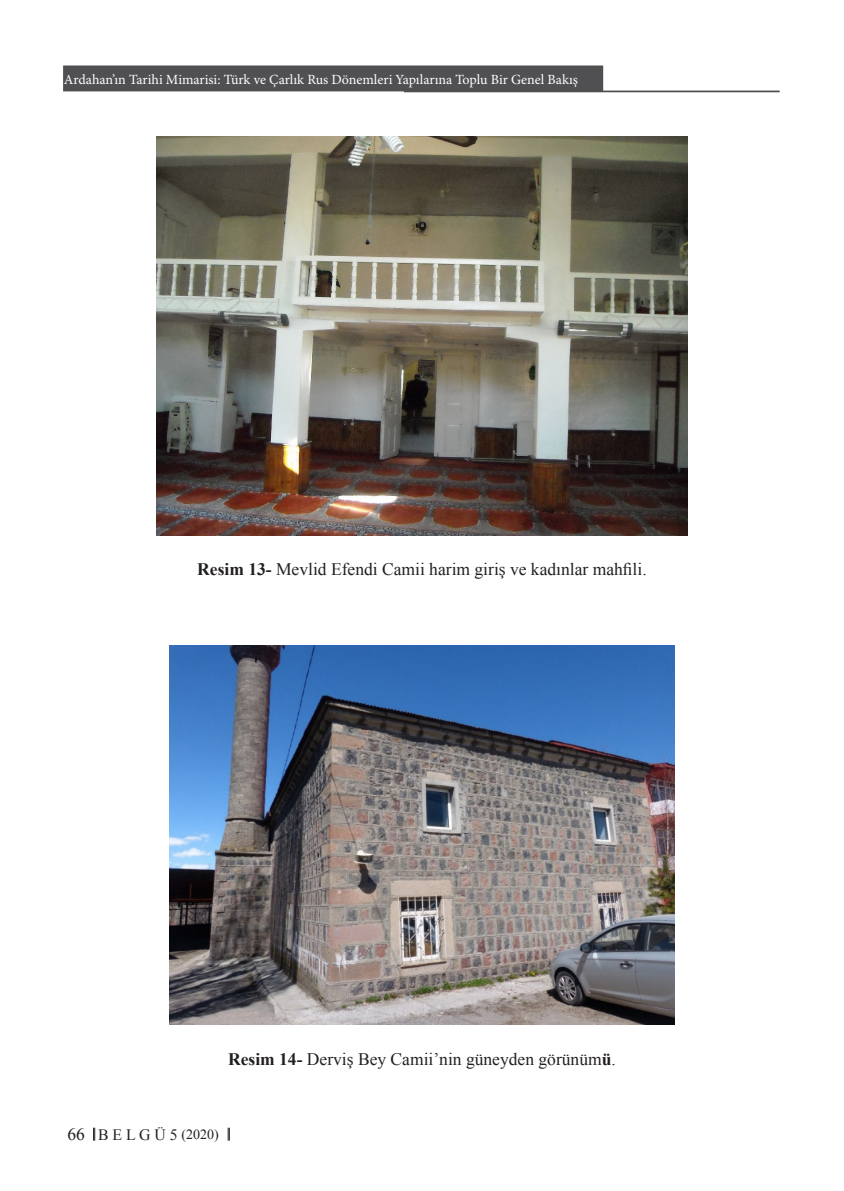
<style>
.page{position:relative;width:844px;height:1191px;background:#fff}
.page>*{position:absolute;margin:0;border:0;box-sizing:border-box;transform-origin:0 0}
.t1{font:17.5px "Times New Roman";color:#231f20}
.t2{font:15.75px "Times New Roman";color:#231f20}
.t3{font:14px "Minion Pro";letter-spacing:-.005em;color:#fff}
.s1{font-weight:700}
.s2{font-size:17.5px}
.s3{font-size:14px}
</style>
<div class="page">
<div style="left:63px;top:65px;width:540px;height:26px;background:#505052;border:2px solid #505052"></div>
<hr style="left:404px;top:91px;width:375px;height:1px;background:#505052">
<svg style="left:93px;top:1127px;width:2px;height:13px"></svg>
<svg style="left:228px;top:1127px;width:2px;height:13px"></svg>
<img style="left:156px;top:136px;width:531px;height:399px">
<img style="left:169px;top:645px;width:505px;height:379px">
<p class="t3" style="left:64px;top:71px;width:515px">Ardahan’ın Tarihi Mimarisi: Türk ve Çarlık Rus Dönemleri Yapılarına Toplu Bir Genel Bakış</p>
<p class="t1" style="left:197px;top:557px;width:451px"><span class="s1">Resim 13-</span> Mevlid Efendi Camii harim giriş ve kadınlar mahfili.</p>
<p class="t1" style="left:228px;top:1046px;width:389px"><span class="s1">Resim 14-</span> Derviş Bey Camii’nin güneyden görünüm<span class="s1">ü</span>.</p>
<p class="t2" style="left:67px;top:1124px;width:153px"><span class="s2">66</span> B E L G Ü 5 <span class="s3">(2020)</span></p>
</div>
